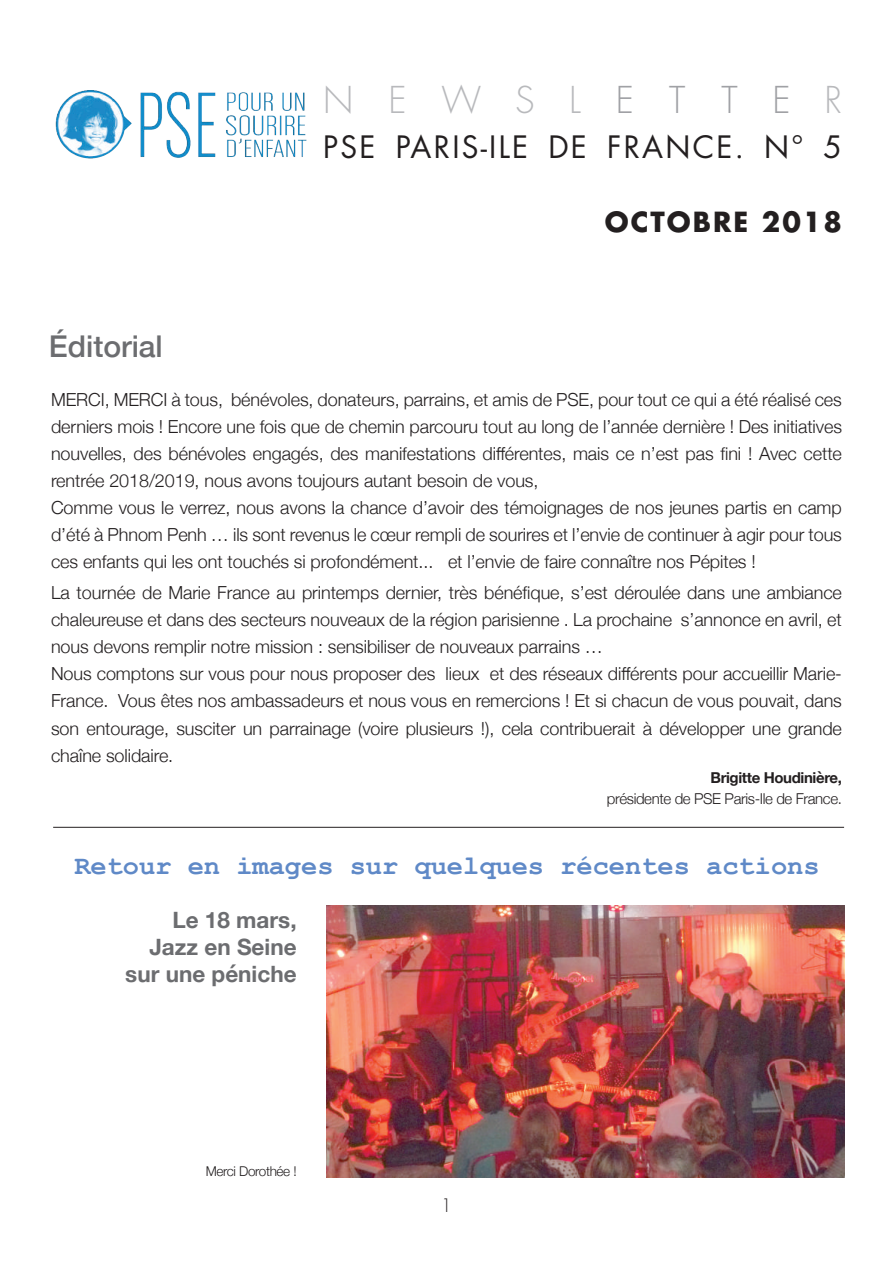
<style>
.page{position:relative;width:893px;height:1263px;background:#fff}
.page>*{position:absolute;margin:0;border:0;box-sizing:border-box;transform-origin:0 0}
.t1{font:300 36px "Futura";letter-spacing:.965em;color:#b8b9bc}
.t2{font:30px "Futura";letter-spacing:.075em;color:#231f20}
.t3{font:500 30px "Helvetica Neue";color:#6c6d70}
.t4{font:700 27px "Courier New";color:#5f89c7}
.t5{font:700 27px "Futura";letter-spacing:.075em;color:#231f20}
.t6{font:700 22.5px/27px "Helvetica Neue";color:#6c6d70;text-align:right}
.t7{font:300 18px/27px "Helvetica Neue";letter-spacing:-.005em;color:#231f20}
.t8{font:300 18px "Futura";color:#231f20}
.t9{font:300 15px "Helvetica Neue";letter-spacing:-.025em;color:#231f20}
.t10{font:700 15px "Helvetica Neue";letter-spacing:-.025em;color:#231f20}
.t11{font:300 13.5px "Helvetica Neue";letter-spacing:-.025em;color:#231f20}
.s1{color:#a0a1a5}
</style>
<div class="page">
<img style="left:55px;top:90px;width:252px;height:69px">
<hr style="left:53px;top:827px;width:791px;height:1px;background:#231f20">
<img style="left:326px;top:906px;width:518px;height:272px">
<h1 class="t1" style="left:323px;top:77px;width:520px">NEWSL<span class="s1">ETTE</span>R</h1>
<h2 class="t2" style="left:323px;top:126px;width:520px">PSE PARIS-ILE DE FRANCE. N° 5</h2>
<h3 class="t5" style="left:605px;top:203px;width:239px">OCTOBRE 2018</h3>
<h2 class="t3" style="left:49px;top:322px;width:115px">Éditorial</h2>
<p class="t7" style="left:51px;top:385px;width:792px">MERCI, MERCI à tous, bénévoles, donateurs, parrains, et amis de PSE, pour tout ce qui a été réalisé ces derniers mois ! Encore une fois que de chemin parcouru tout au long de l’année dernière ! Des initiatives nouvelles, des bénévoles engagés, des manifestations différentes, mais ce n’est pas fini ! Avec cette rentrée 2018/2019, nous avons toujours autant besoin de vous,<br>Comme vous le verrez, nous avons la chance d’avoir des témoignages de nos jeunes partis en camp d’été à Phnom Penh … ils sont revenus le cœur rempli de sourires et l’envie de continuer à agir pour tous ces enfants qui les ont touchés si profondément... et l’envie de faire connaître nos Pépites !</p>
<p class="t7" style="left:51px;top:578px;width:792px">La tournée de Marie France au printemps dernier, très bénéfique, s’est déroulée dans une ambiance chaleureuse et dans des secteurs nouveaux de la région parisienne . La prochaine s’annonce en avril, et nous devons remplir notre mission : sensibiliser de nouveaux parrains …<br>Nous comptons sur vous pour nous proposer des lieux et des réseaux différents pour accueillir Marie-France. Vous êtes nos ambassadeurs et nous vous en remercions ! Et si chacun de vous pouvait, dans son entourage, susciter un parrainage (voire plusieurs !), cela contribuerait à développer une grande chaîne solidaire.</p>
<p class="t10" style="left:710px;top:765px;width:133px">Brigitte Houdinière,</p>
<p class="t9" style="left:607px;top:786px;width:237px">présidente de PSE Paris-Ile de France.</p>
<h3 class="t4" style="left:74px;top:849px;width:747px">Retour en images sur quelques récentes actions</h3>
<p class="t6" style="left:125px;top:907px;width:173px">Le 18 mars,<br>Jazz en Seine sur une péniche</p>
<p class="t11" style="left:206px;top:1160px;width:92px">Merci Dorothée !</p>
<p class="t8" style="left:441px;top:1194px;width:13px">1</p>
</div>
